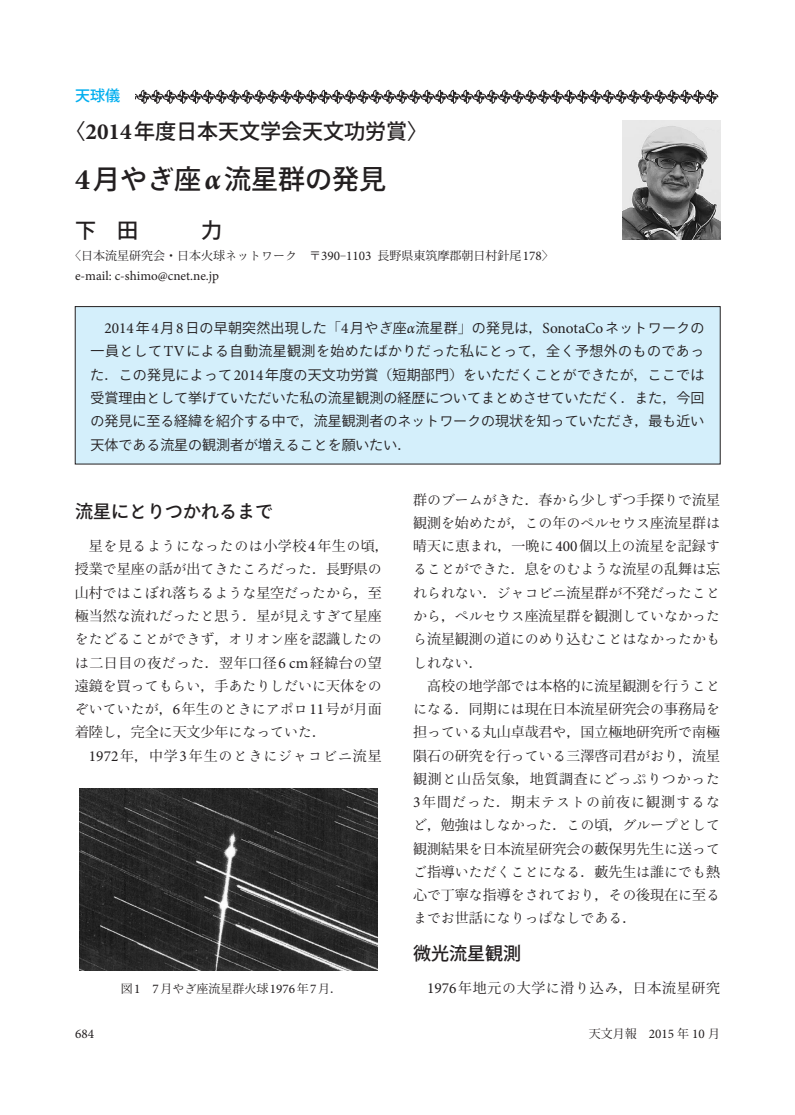
<style>
.page{position:relative;width:795px;height:1115px;background:#fff}
.page>*{position:absolute;margin:0;border:0;box-sizing:border-box;transform-origin:0 0}
.t1{font:500 27px "Koz Go Pro";color:#231f20}
.t2{font:500 21px "Koz Go Pro";color:#231f20}
.t3{font:500 18px "Ryo Gothic Plus N";color:#231f20}
.t4{font:500 18px "Koz Go Pro";color:#231f20}
.t5{font:500 15px "Koz Go Pro";color:#00aeef}
.t6{font:13.95px/23.2px "Ryo Text Plus N";color:#231f20}
.t7{font:13.95px/23.2px "Ryo Gothic Plus N";color:#231f20;text-align:justify}
.t8{font:13.95px/23.2px "Koz Min Pro";color:#231f20;text-align:justify}
.t9{font:13.95px "Koz Go Pro";letter-spacing:.02em;color:#231f20}
.t10{font:13.95px "Koz Min Pro";letter-spacing:.04em;color:#231f20}
.t11{font:13.95px "Ryo Text Plus N";letter-spacing:.07em;color:#231f20}
.t12{font:13.95px "Koz Min Pro";letter-spacing:.05em;color:#231f20}
.t13{font:13.2px "Minion Pro";color:#231f20}
.t14{font:12px "Koz Min Pro";color:#231f20}
.s1{font-family:"Minion Pro";font-weight:700;font-size:23.1px}
.s2{font-family:"Minion Pro";font-weight:700;font-size:29.7px}
.s3{font-family:"Ryo Gothic Plus N"}
.s4{font-family:"Minion Pro";font-weight:700;font-style:italic;font-size:29.7px}
.s5{font-family:"Ryo Text Plus N"}
.s6{font-family:"Minion Pro";font-size:13.2px}
.s7{font-family:"Minion Pro";font-size:15.3px}
.s8{font-family:"Koz Min Pro"}
.s9{font-family:"Minion Pro";font-style:italic;font-size:15.3px}
.s10{font-family:"Koz Go Pro"}
</style>
<div class="page">
<svg style="left:135px;top:90px;width:583px;height:14px"></svg>
<div style="left:75px;top:306px;width:645px;height:158px;background:#d4effb;border:1px solid #231f20"></div>
<img style="left:622px;top:120px;width:98px;height:119px">
<img style="left:80px;top:788px;width:297px;height:182px">
<p class="t5" style="left:75px;top:86px;width:46px">天球儀</p>
<h2 class="t2" style="left:64px;top:117px;width:365px">〈<span class="s1">2014</span>年度日本天文学会天文功労賞〉</h2>
<h1 class="t1" style="left:75px;top:162px;width:313px"><span class="s2">4</span>月<span class="s3">やぎ</span>座<span class="s4">α</span>流星群<span class="s3">の</span>発見</h1>
<p class="t14" style="left:69px;top:247px;width:486px">〈日本流星研究会・日本火球<span class="s5">ネットワーク</span>　〒<span class="s6">390</span>‒<span class="s6">1103</span> 長野県東筑摩郡朝日村針尾<span class="s6">178</span>〉</p>
<p class="t13" style="left:75px;top:267px;width:146px">e-mail: c-shimo@cnet.ne.jp</p>
<p class="t9" style="left:105px;top:319px;width:601px"><span class="s7">2014</span>年<span class="s7">4</span>月<span class="s7">8</span>日<span class="s3">の</span>早朝突然出現<span class="s3">した</span><span class="s8">「</span><span class="s7">4</span>月<span class="s3">やぎ</span>座<span class="s9">α</span>流星群<span class="s8">」</span><span class="s3">の</span>発見<span class="s3">は</span><span class="s8">，</span><span class="s7">SonotaCo</span><span class="s3">ネットワークの</span></p>
<p class="t7" style="left:91px;top:340px;width:615px"><span class="s10">一員</span>として<span class="s7">TV</span>による<span class="s10">自動流星観測</span>を<span class="s10">始</span>めたばかりだった<span class="s10">私</span>にとって<span class="s8">，</span><span class="s10">全</span>く<span class="s10">予想外</span>のものであった<span class="s8">．</span>この<span class="s10">発見</span>によって<span class="s7">2014</span><span class="s10">年度</span>の<span class="s10">天文功労賞</span><span class="s8">（</span><span class="s10">短期部門</span><span class="s8">）</span>をいただくことができたが<span class="s8">，</span>ここでは<span class="s10">受賞理由</span>として<span class="s10">挙</span>げていただいた<span class="s10">私</span>の<span class="s10">流星観測</span>の<span class="s10">経歴</span>についてまとめさせていただく<span class="s8">．</span>また<span class="s8">，</span><span class="s10">今回</span>の<span class="s10">発見</span>に<span class="s10">至</span>る<span class="s10">経緯</span>を<span class="s10">紹介</span>する<span class="s10">中</span>で<span class="s8">，</span><span class="s10">流星観測者</span>のネットワークの<span class="s10">現状</span>を<span class="s10">知</span>っていただき<span class="s8">，</span><span class="s10">最</span>も<span class="s10">近</span>い<span class="s10">天体</span>である<span class="s10">流星</span>の<span class="s10">観測者</span>が<span class="s10">増</span>えることを<span class="s10">願</span>いたい<span class="s8">．</span></p>
<p class="t3" style="left:75px;top:499px;width:199px"><span class="s10">流星</span>にとりつかれるまで</p>
<p class="t6" style="left:75px;top:534px;width:315px;text-indent:14px"><span class="s8">星</span>を<span class="s8">見</span>るようになったのは<span class="s8">小学校</span><span class="s7">4</span><span class="s8">年生</span>の<span class="s8">頃，授業</span>で<span class="s8">星座</span>の<span class="s8">話</span>が<span class="s8">出</span>てきたころだった<span class="s8">．長野県</span>の<span class="s8">山村</span>ではこぼれ<span class="s8">落</span>ちるような<span class="s8">星空</span>だったから<span class="s8">，至極当然</span>な<span class="s8">流</span>れだったと<span class="s8">思</span>う<span class="s8">．星</span>が<span class="s8">見</span>えすぎて<span class="s8">星座</span>をたどることができず<span class="s8">，</span>オリオン<span class="s8">座</span>を<span class="s8">認識</span>したの</p>
<p class="t10" style="left:75px;top:652px;width:308px"><span class="s5">は</span>二日目<span class="s5">の</span>夜<span class="s5">だった</span>．翌年口径<span class="s7">6 cm</span>経緯台<span class="s5">の</span>望</p>
<p class="t6" style="left:75px;top:674px;width:308px"><span class="s8">遠鏡</span>を<span class="s8">買</span>ってもらい<span class="s8">，手</span>あたりしだいに<span class="s8">天体</span>をのぞいていたが<span class="s8">，</span><span class="s7">6</span><span class="s8">年生</span>のときにアポロ<span class="s7">11</span><span class="s8">号</span>が<span class="s8">月面</span></p>
<p class="t8" style="left:75px;top:720px;width:253px">着陸<span class="s5">し</span>，完全<span class="s5">に</span>天文少年<span class="s5">になっていた</span>．</p>
<p class="t11" style="left:89px;top:746px;width:294px"><span class="s7">1972</span><span class="s8">年，中学</span><span class="s7">3</span><span class="s8">年生</span>のときにジャコビニ<span class="s8">流星</span></p>
<p class="t6" style="left:413px;top:488px;width:308px"><span class="s8">群</span>のブームがきた<span class="s8">．春</span>から<span class="s8">少</span>しずつ<span class="s8">手探</span>りで<span class="s8">流星観測</span>を<span class="s8">始</span>めたが<span class="s8">，</span>この<span class="s8">年</span>のペルセウス<span class="s8">座流星群</span>は</p>
<p class="t8" style="left:413px;top:534px;width:308px">晴天<span class="s5">に</span>恵<span class="s5">まれ</span>，一晩<span class="s5">に</span><span class="s7">400</span>個以上<span class="s5">の</span>流星<span class="s5">を</span>記録<span class="s5">す</span></p>
<p class="t6" style="left:413px;top:557px;width:308px;text-align:justify">ることができた<span class="s8">．息</span>をのむような<span class="s8">流星</span>の<span class="s8">乱舞</span>は<span class="s8">忘</span>れられない<span class="s8">．</span>ジャコビニ<span class="s8">流星群</span>が<span class="s8">不発</span>だったことから<span class="s8">，</span>ペルセウス<span class="s8">座流星群</span>を<span class="s8">観測</span>していなかったら<span class="s8">流星観測</span>の<span class="s8">道</span>にのめり<span class="s8">込</span>むことはなかったかもしれない<span class="s8">．</span></p>
<p class="t8" style="left:413px;top:673px;width:308px;text-indent:14px">高校<span class="s5">の</span>地学部<span class="s5">では</span>本格的<span class="s5">に</span>流星観測<span class="s5">を</span>行<span class="s5">うことになる</span>．同期<span class="s5">には</span>現在日本流星研究会<span class="s5">の</span>事務局<span class="s5">を</span>担<span class="s5">っている</span>丸山卓哉君<span class="s5">や</span>，国立極地研究所<span class="s5">で</span>南極隕石<span class="s5">の</span>研究<span class="s5">を</span>行<span class="s5">っている</span>三澤啓司君<span class="s5">がおり</span>，流星観測<span class="s5">と</span>山岳気象，地質調査<span class="s5">にどっぷりつかった</span></p>
<p class="t6" style="left:413px;top:790px;width:308px"><span class="s7">3</span><span class="s8">年間</span>だった<span class="s8">．期末</span>テストの<span class="s8">前夜</span>に<span class="s8">観測</span>するなど<span class="s8">，勉強</span>はしなかった<span class="s8">．</span>この<span class="s8">頃，</span>グループとして</p>
<p class="t8" style="left:413px;top:836px;width:308px">観測結果<span class="s5">を</span>日本流星研究会<span class="s5">の</span>藪保男先生<span class="s5">に</span>送<span class="s5">って</span></p>
<p class="t6" style="left:413px;top:860px;width:308px;text-align:justify">ご<span class="s8">指導</span>いただくことになる<span class="s8">．藪先生</span>は<span class="s8">誰</span>にでも<span class="s8">熱心</span>で<span class="s8">丁寧</span>な<span class="s8">指導</span>をされており<span class="s8">，</span>その<span class="s8">後現在</span>に<span class="s8">至</span>るまでお<span class="s8">世話</span>になりっぱなしである<span class="s8">．</span></p>
<p class="t4" style="left:413px;top:941px;width:109px">微光流星観測</p>
<p class="t14" style="left:121px;top:980px;width:223px">図<span class="s6">1 7</span>月<span class="s5">やぎ</span>座流星群火球<span class="s6">1976</span>年<span class="s6">7</span>月．</p>
<p class="t12" style="left:427px;top:978px;width:294px"><span class="s7">1976</span>年地元<span class="s5">の</span>大学<span class="s5">に</span>滑<span class="s5">り</span>込<span class="s5">み</span>，日本流星研究</p>
<p class="t13" style="left:75px;top:1024px;width:21px">684</p>
<p class="t14" style="left:589px;top:1024px;width:133px">天文月報　<span class="s6">2015</span> 年 <span class="s6">10</span> 月</p>
</div>
